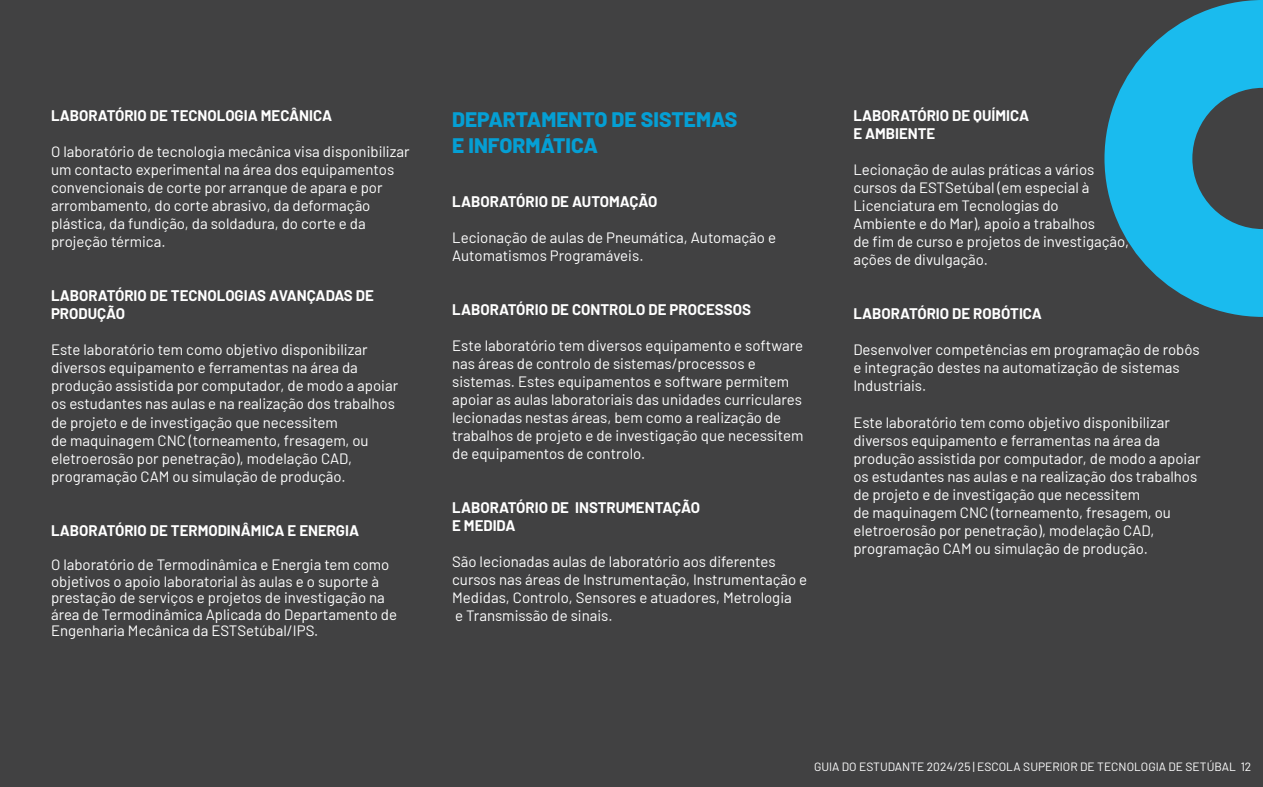
<style>
.page{position:relative;width:1263px;height:787px;background:#414142}
.page>*{position:absolute;margin:0;border:0;box-sizing:border-box;transform-origin:0 0}
.t1{font:800 21px/25.2px "Barlow";color:#059fd4}
.t2{font:15px/18px "Barlow";color:#fff}
.t3{font:700 15px/18px "Barlow";color:#fff}
.t4{font:12px "Barlow";color:#fff}
</style>
<div class="page">
<svg style="left:1104px;top:0;width:159px;height:317px;fill:#1abbee"></svg>
<p class="t3" style="left:51px;top:106px;width:283px">LABORATÓRIO DE TECNOLOGIA MECÂNICA</p>
<p class="t2" style="left:51px;top:142px;width:360px">O laboratório de tecnologia mecânica visa disponibilizar um contacto experimental na área dos equipamentos convencionais de corte por arranque de apara e por arrombamento, do corte abrasivo, da deformação plástica, da fundição, da soldadura, do corte e da projeção térmica.</p>
<p class="t3" style="left:51px;top:286px;width:324px">LABORATÓRIO DE TECNOLOGIAS AVANÇADAS DE<br>PRODUÇÃO</p>
<p class="t2" style="left:51px;top:340px;width:349px">Este laboratório tem como objetivo disponibilizar diversos equipamento e ferramentas na área da produção assistida por computador, de modo a apoiar os estudantes nas aulas e na realização dos trabalhos de projeto e de investigação que necessitem<br>de maquinagem CNC (torneamento, fresagem, ou eletroerosão por penetração), modelação CAD, programação CAM ou simulação de produção.</p>
<p class="t3" style="left:51px;top:520px;width:310px">LABORATÓRIO DE TERMODINÂMICA E ENERGIA</p>
<p class="t2" style="left:51px;top:555px;width:347px;line-height:16.5px">O laboratório de Termodinâmica e Energia tem como objetivos o apoio laboratorial às aulas e o suporte à prestação de serviços e projetos de investigação na área de Termodinâmica Aplicada do Departamento de Engenharia Mecânica da ESTSetúbal/IPS.</p>
<h1 class="t1" style="left:452px;top:106px;width:287px">DEPARTAMENTO DE SISTEMAS<br>E INFORMÁTICA</h1>
<p class="t3" style="left:452px;top:191px;width:207px">LABORATÓRIO DE AUTOMAÇÃO</p>
<p class="t2" style="left:452px;top:227px;width:325px">Lecionação de aulas de Pneumática, Automação e<br>Automatismos Programáveis.</p>
<p class="t3" style="left:452px;top:299px;width:300px">LABORATÓRIO DE CONTROLO DE PROCESSOS</p>
<p class="t2" style="left:452px;top:335px;width:353px">Este laboratório tem diversos equipamento e software nas áreas de controlo de sistemas/processos e sistemas. Estes equipamentos e software permitem apoiar as aulas laboratoriais das unidades curriculares lecionadas nestas áreas, bem como a realização de trabalhos de projeto e de investigação que necessitem de equipamentos de controlo.</p>
<p class="t3" style="left:452px;top:497px;width:249px">LABORATÓRIO DE INSTRUMENTAÇÃO<br>E MEDIDA</p>
<p class="t2" style="left:452px;top:551px;width:356px">São lecionadas aulas de laboratório aos diferentes cursos nas áreas de Instrumentação, Instrumentação e Medidas, Controlo, Sensores e atuadores, Metrologia<br>e Transmissão de sinais.</p>
<p class="t3" style="left:853px;top:106px;width:177px">LABORATÓRIO DE QUÍMICA<br>E AMBIENTE</p>
<p class="t2" style="left:853px;top:160px;width:277px">Lecionação de aulas práticas a vários cursos da ESTSetúbal (em especial à Licenciatura em Tecnologias do<br>Ambiente e do Mar), apoio a trabalhos<br>de fim de curso e projetos de investigação, ações de divulgação.</p>
<p class="t3" style="left:853px;top:304px;width:190px">LABORATÓRIO DE ROBÓTICA</p>
<p class="t2" style="left:853px;top:340px;width:348px">Desenvolver competências em programação de robôs e integração destes na automatização de sistemas<br>Industriais.</p>
<p class="t2" style="left:853px;top:412px;width:349px">Este laboratório tem como objetivo disponibilizar diversos equipamento e ferramentas na área da produção assistida por computador, de modo a apoiar os estudantes nas aulas e na realização dos trabalhos de projeto e de investigação que necessitem<br>de maquinagem CNC (torneamento, fresagem, ou eletroerosão por penetração), modelação CAD, programação CAM ou simulação de produção.</p>
<p class="t4" style="left:814px;top:758px;width:439px">GUIA DO ESTUDANTE 2024/25 | ESCOLA SUPERIOR DE TECNOLOGIA DE SETÚBAL 12</p>
</div>
